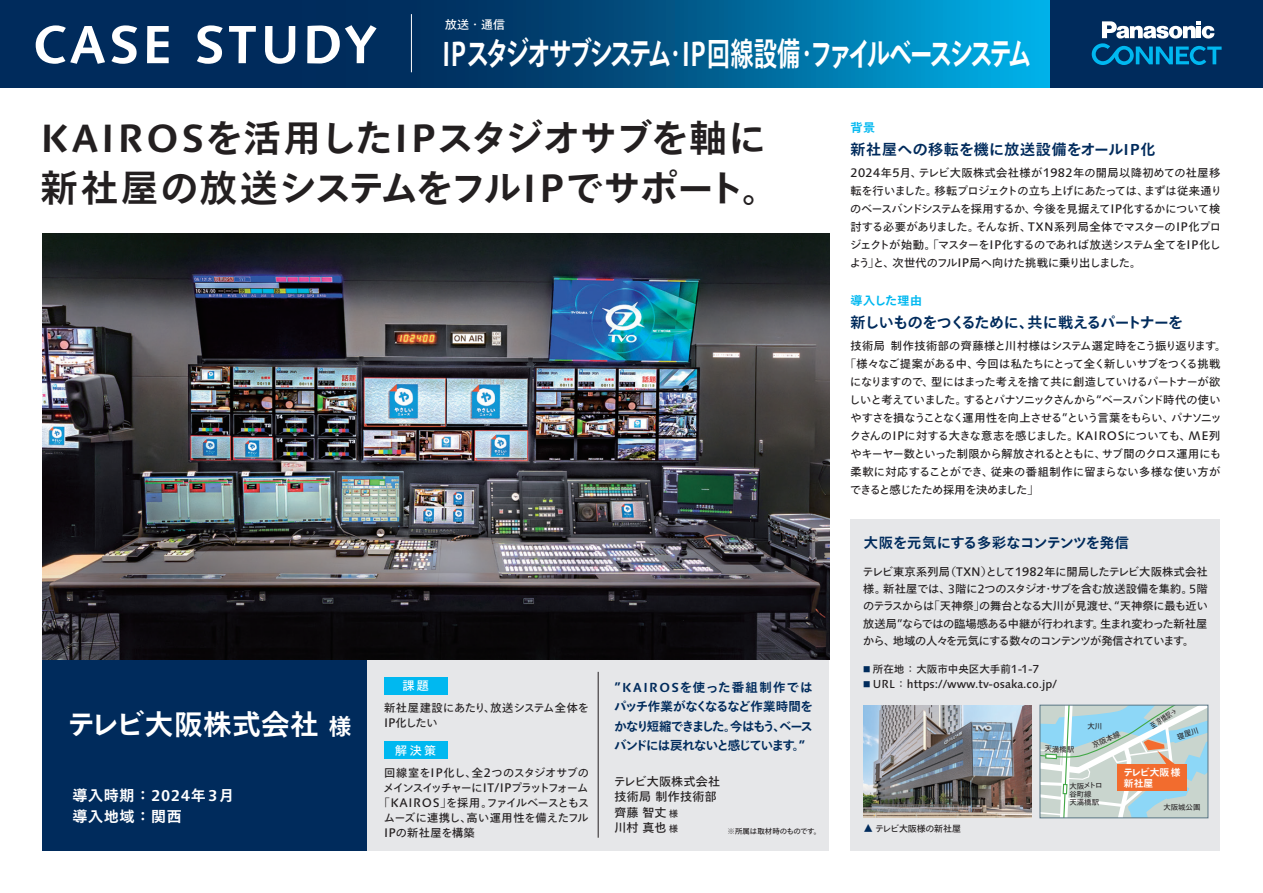
<style>
.page{position:relative;width:1263px;height:893px;background:#fff}
.page>*{position:absolute;margin:0;border:0;box-sizing:border-box;transform-origin:0 0}
.t1{font:700 53.55px "Syntax Next LT Pro";letter-spacing:.04em;color:#fff}
.t2{font:700 37.5px/49.5px "Tazugane Gothic Std N";letter-spacing:-.015em;color:#231f20}
.t3{font:700 33px "Tazugane Gothic Std N";letter-spacing:-.14em;color:#fff;scale:.71 1}
.t4{font:700 28.5px "Tazugane Gothic Std N";letter-spacing:.02em;color:#fff}
.t5{font:700 15px "Tazugane Gothic Std N";letter-spacing:-.05em;color:#002b5c}
.t6{font:700 15px "Tazugane Gothic Std N";letter-spacing:.025em;color:#002b5c}
.t7{font:700 15px/21px "Tazugane Gothic Std N";letter-spacing:.05em;color:#fff}
.t8{font:700 14.25px "Tazugane Gothic Std N";letter-spacing:-.02em;color:#002b5c}
.t9{font:700 12.45px/19.5px "Tazugane Gothic Std N";letter-spacing:-.105em;color:#002b5c;text-align:justify}
.t10{font:12px/15px "Tazugane Gothic Std N";letter-spacing:.025em;color:#231f20}
.t11{font:12px "Tazugane Gothic Std N";letter-spacing:.2em;color:#fff}
.t12{font:12px/15px "Tazugane Gothic Std N";color:#231f20}
.t13{font:700 12px "Tazugane Gothic Std N";letter-spacing:.04em;color:#00b8f0}
.t14{font:500 11.55px "Syntax Next LT Pro";color:#231f20}
.t15{font:11.25px/18px "Tazugane Gothic Std N";letter-spacing:-.045em;color:#231f20}
.t16{font:11.25px "Tazugane Gothic Std N";letter-spacing:-.07em;color:#231f20}
.t17{font:11.25px/15px "Tazugane Gothic Std N";color:#231f20}
.t18{font:11.25px "Tazugane Gothic Std N";letter-spacing:.015em;color:#231f20}
.t19{font:11.25px "Tazugane Gothic Std N";letter-spacing:-.08em;color:#231f20}
.t20{font:11.25px "Tazugane Gothic Std N";letter-spacing:.025em;color:#231f20}
.t21{font:11.25px "Tazugane Gothic Std N";letter-spacing:-.125em;color:#231f20}
.t22{font:11.25px "Tazugane Gothic Std N";letter-spacing:-.105em;color:#231f20}
.t23{font:11.25px "Tazugane Gothic Std N";letter-spacing:-.02em;color:#231f20}
.t24{font:10.5px "Tazugane Gothic Std N";color:#231f20}
.t25{font:700 9.75px/10.5px "Tazugane Gothic Std N";letter-spacing:.005em;color:#fff}
.t26{font:9px "Tazugane Gothic Std N";letter-spacing:-.02em;color:#231f20}
.t27{font:7.5px/8.2px "Tazugane Gothic Std N";color:#231f20}
.t28{font:7.5px "Tazugane Gothic Std N";letter-spacing:-.02em;color:#231f20}
.t29{font:7.5px "Tazugane Gothic Std N";color:#231f20;scale:.75 1}
.s1{font-family:"Syntax Next LT Pro";font-size:34.65px}
.s2{font-family:"Syntax Next LT Pro";font-size:39.45px}
.s3{font-size:22.8px}
.s4{font-family:"Syntax Next LT Pro";font-size:15.75px}
.s5{font-family:"Syntax Next LT Pro";font-weight:500;font-size:12.45px}
.s6{font-family:"Syntax Next LT Pro";font-size:13.05px}
.s7{font-size:9px}
.s8{font-size:7.35px;color:#002b5c}
.s9{font-family:"Syntax Next LT Pro";font-weight:500;font-size:11.55px}
.s10{font-family:"Tazugane Gothic Std N";font-weight:400;font-size:7.35px;color:#002b5c}
.s11{font-family:"Tazugane Gothic Std N";font-weight:400;font-size:10.5px}
.s12{font-size:9.9px;color:#002b5c}
</style>
<div class="page">
<svg style="left:0;top:0;width:1050px;height:87px;background:#005082"></svg>
<div style="left:1050px;top:0;width:213px;height:87px;background:#002b5c"></div>
<svg style="left:1092px;top:21px;width:129px;height:44px"></svg>
<hr style="left:411px;top:14px;width:1px;height:58px;background:#fff">
<div style="left:43px;top:651px;width:786px;height:199px;background:#e6e7e9"></div>
<hr style="left:598px;top:672px;width:1px;height:166px;background:#231f20">
<div style="left:43px;top:659px;width:324px;height:191px;background:#002b5c"></div>
<div style="left:850px;top:519px;width:370px;height:331px;background:#e6e7e9"></div>
<div style="left:384px;top:677px;width:64px;height:17px;background:#00b8f0"></div>
<div style="left:384px;top:742px;width:64px;height:17px;background:#00b8f0"></div>
<img style="left:43px;top:234px;width:786px;height:425px">
<img style="left:863px;top:705px;width:168px;height:113px">
<svg style="left:1040px;top:705px;width:168px;height:113px;background:#c1ccc8"></svg>
<h1 class="t1" style="left:33px;top:11px;width:345px">CASE STUDY</h1>
<p class="t11" style="left:445px;top:16px;width:61px">放送・通信</p>
<h3 class="t3" style="left:442px;top:31px;width:832px"><span class="s1">IP</span>スタジオサブシステム・<span class="s1">IP</span> 回線設備・ファイルベースシステム</h3>
<h2 class="t2" style="left:40px;top:117px;width:740px"><span class="s2">KAIROS</span>を活用した<span class="s2">IP</span>スタジオサブを軸に新社屋の放送システムをフル<span class="s2">IP</span>でサポート。</h2>
<h3 class="t4" style="left:67px;top:704px;width:286px">テレビ大阪株式会社<span class="s3">様</span></h3>
<h3 class="t7" style="left:72px;top:786px;width:163px">導入時期：<span class="s4">2024</span>年 <span class="s4">3</span>月導入地域：関西</h3>
<p class="t11" style="left:402px;top:677px;width:28px">課題</p>
<p class="t17" style="left:384px;top:701px;width:206px">新社屋建設にあたり、放送システム全体を<br><span class="s5">IP</span>化したい</p>
<p class="t11" style="left:395px;top:742px;width:42px">解決策</p>
<p class="t23" style="left:384px;top:765px;width:206px">回線室を<span class="s5">IP</span>化し、全<span class="s5">2</span>つのスタジオサブの</p>
<p class="t21" style="left:383px;top:780px;width:207px">メインスイッチャーに<span class="s5">IT/IP</span>プラットフォーム</p>
<p class="t22" style="left:378px;top:795px;width:212px">「<span class="s5">KAIROS</span>」を採用。ファイルベースともス</p>
<p class="t17" style="left:384px;top:811px;width:206px">ムーズに連携し、高い運用性を備えたフル</p>
<p class="t18" style="left:384px;top:825px;width:92px"><span class="s5">IP</span>の新社屋を構築</p>
<p class="t9" style="left:614px;top:678px;width:200px">”<span class="s6">KAIROS</span>を使った番組制作ではパッチ作業がなくなるなど作業時間をかなり短縮できました。今はもう、ベースバンドには戻れないと感じています。”</p>
<p class="t10" style="left:614px;top:774px;width:108px">テレビ大阪株式会社技術局制作技術部</p>
<p class="t12" style="left:614px;top:806px;width:65px">齊藤智丈<span class="s7">様</span>川村真也<span class="s7">様</span></p>
<p class="t28" style="left:728px;top:826px;width:95px">※所属は取材時のものです。</p>
<p class="t13" style="left:850px;top:119px;width:26px">背景</p>
<h3 class="t6" style="left:850px;top:139px;width:307px">新社屋への移転を機に放送設備をオール<span class="s4">IP</span>化</h3>
<p class="t15" style="left:850px;top:164px;width:374px"><span class="s5">2024</span>年<span class="s5">5</span>月、テレビ大阪株式会社様が<span class="s5">1982</span>年の開局以降初めての社屋移転を行いました。移転プロジェクトの立ち上げにあたっては、まずは従来通りのベースバンドシステムを採用するか、今後を見据えて<span class="s5">IP</span>化するかについて検討する必要がありました。そんな折、<span class="s5">TXN</span>系列局全体でマスターの<span class="s5">IP</span>化プロジェクトが始動。「マスターを<span class="s5">IP</span>化するのであれば放送システム全てを<span class="s5">IP</span>化しよう」と、次世代のフル<span class="s5">IP</span>局へ向けた挑戦に乗り出しました。</p>
<p class="t13" style="left:850px;top:292px;width:73px">導入した理由</p>
<p class="t18" style="left:850px;top:338px;width:377px">技術局制作技術部の齊藤様と川村様はシステム選定時をこう振り返ります。</p>
<p class="t15" style="left:845px;top:355px;width:377px">「様々なご提案がある中、今回は私たちにとって全く新しいサブをつくる挑戦</p>
<p class="t15" style="left:850px;top:373px;width:372px">になりますので、型にはまった考えを捨て共に創造していけるパートナーが欲</p>
<p class="t16" style="left:849px;top:392px;width:373px">しいと考えていました。するとパナソニックさんから“ベースバンド時代の使い</p>
<p class="t19" style="left:850px;top:410px;width:373px">やすさを損なうことなく運用性を向上させる”という言葉をもらい、パナソニッ</p>
<p class="t15" style="left:850px;top:427px;width:372px">クさんの<span class="s5">IP</span>に対する大きな意志を感じました。<span class="s5">KAIROS</span>についても、<span class="s5">ME</span>列</p>
<p class="t15" style="left:850px;top:445px;width:372px">やキーヤー数といった制限から解放されるとともに、サブ間のクロス運用にも</p>
<p class="t20" style="left:850px;top:464px;width:371px">柔軟に対応することができ、従来の番組制作に留まらない多様な使い方が</p>
<p class="t16" style="left:850px;top:482px;width:190px">できると感じたため採用を決めました」</p>
<h3 class="t5" style="left:850px;top:312px;width:334px">新しいものをつくるために、共に戦えるパートナーを</h3>
<p class="t8" style="left:864px;top:533px;width:267px">大阪を元気にする多彩なコンテンツを発信</p>
<p class="t15" style="left:863px;top:564px;width:347px;line-height:17.2px;text-align:justify">テレビ東京系列局（<span class="s5">TXN</span>）として<span class="s5">1982</span>年に開局したテレビ大阪株式会社様。新社屋では、３階に２つのスタジオ・サブを含む放送設備を集約。５階のテラスからは「天神祭」の舞台となる大川が見渡せ、“天神祭に最も近い放送局”ならではの臨場感ある中継が行われます。生まれ変わった新社屋から、地域の人々を元気にする数々のコンテンツが発信されています。</p>
<p class="t24" style="left:863px;top:661px;width:178px"><span class="s8">■</span> 所在地：大阪市中央区大手前<span class="s9">1-1-7</span></p>
<p class="t14" style="left:863px;top:676px;width:195px"><span class="s10">■</span> URL <span class="s11">：</span> https://www.tv-osaka.co.jp/</p>
<p class="t26" style="left:864px;top:823px;width:99px"><span class="s12">▲</span> テレビ大阪様の新社屋</p>
<p class="t29" style="left:1148px;top:722px;width:41px;rotate:-32deg">至京橋駅→</p>
<p class="t25" style="left:1123px;top:768px;width:59px">テレビ大阪様新社屋</p>
<p class="t27" style="left:1087px;top:723px;width:17px">大川</p>
<p class="t27" style="left:1091px;top:742px;width:31px;rotate:-24deg">京阪本線</p>
<p class="t27" style="left:1045px;top:745px;width:31px;rotate:3deg">天満橋駅</p>
<p class="t27" style="left:1069px;top:782px;width:35px">大阪メトロ谷町線<br>天満橋駅</p>
<p class="t27" style="left:1163px;top:804px;width:39px">大阪城公園</p>
</div>
